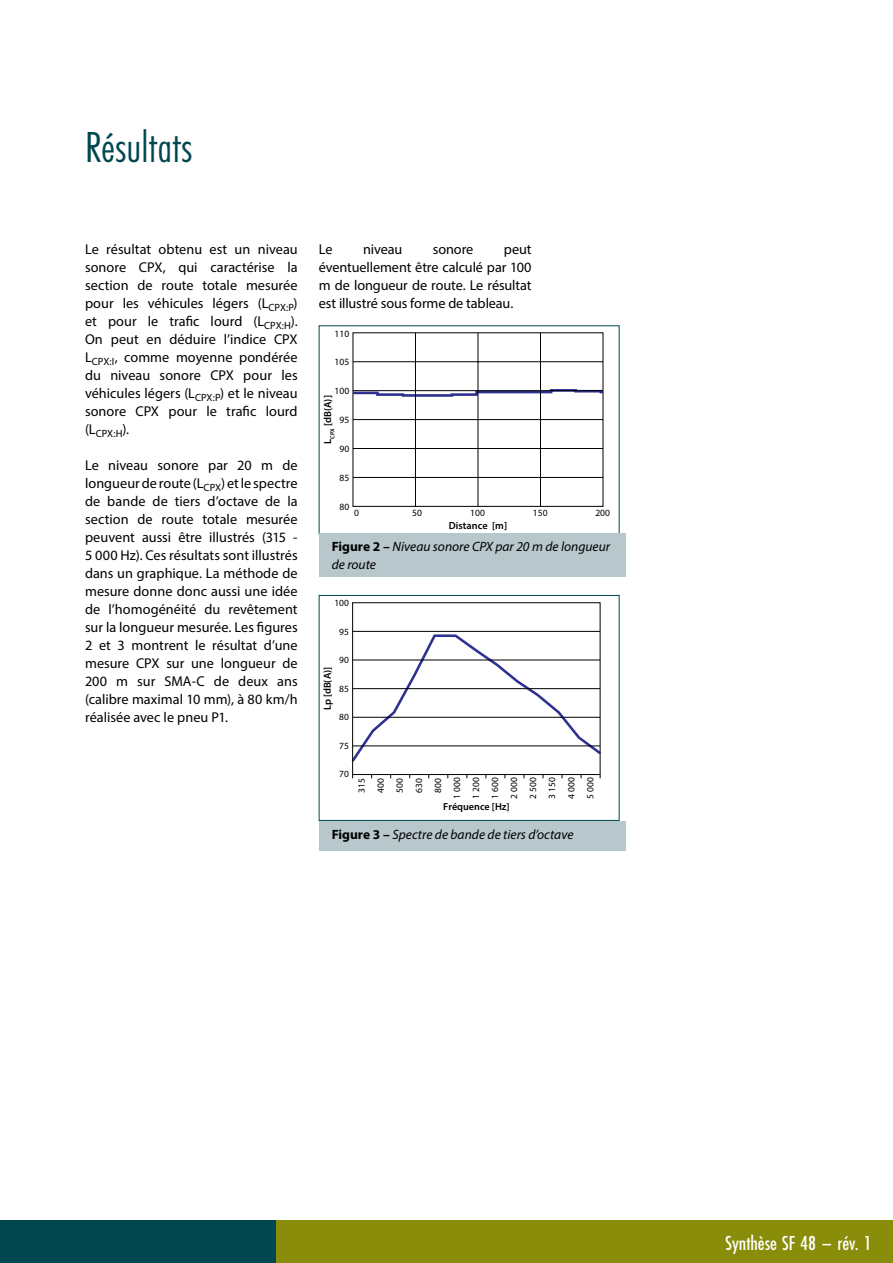
<style>
.page{position:relative;width:893px;height:1263px;background:#fff}
.page>*{position:absolute;margin:0;border:0;box-sizing:border-box;transform-origin:0 0}
.t1{font:45px "Futura PT Cond";color:#00474f}
.t2{font:500 21px "Futura PT Cond";color:#fff}
.t3{font:14.25px/18px "Myriad Pro";color:#000;text-align:justify}
.t4{font:italic 13.5px/18px "Myriad Pro";color:#000}
.t5{font:10.5px "Myriad Pro";color:#000}
.t6{font:600 10.35px "Myriad Pro";letter-spacing:.005em;color:#000}
.t7{font:600 10.2px "Myriad Pro";color:#000}
.t8{font:9.6px "Myriad Pro";color:#000}
.t9{font:9.45px/19px "Myriad Pro";color:#000;text-align:center}
.s1{font-weight:700;font-style:normal}
</style>
<div class="page">
<div style="left:0;top:1220px;width:276px;height:43px;background:#00474f"></div>
<div style="left:276px;top:1220px;width:617px;height:43px;background:#8a8d09"></div>
<div style="left:353px;top:333px;width:250px;height:174px;border:1px solid #000"></div>
<svg style="left:352px;top:388px;width:252px;height:10px"></svg>
<hr style="left:540px;top:333px;width:1px;height:173px;background:#000">
<hr style="left:478px;top:333px;width:1px;height:173px;background:#000">
<hr style="left:415px;top:333px;width:1px;height:173px;background:#000">
<hr style="left:353px;top:477px;width:250px;height:1px;background:#000">
<hr style="left:353px;top:448px;width:250px;height:1px;background:#000">
<hr style="left:353px;top:419px;width:250px;height:1px;background:#000">
<hr style="left:353px;top:390px;width:250px;height:1px;background:#000">
<hr style="left:353px;top:361px;width:250px;height:1px;background:#000">
<svg style="left:351px;top:633px;width:250px;height:131px"></svg>
<div style="left:352px;top:602px;width:248px;height:173px;border:1px solid #000"></div>
<hr style="left:353px;top:746px;width:247px;height:1px;background:#000">
<hr style="left:353px;top:717px;width:247px;height:1px;background:#000">
<hr style="left:353px;top:688px;width:247px;height:1px;background:#000">
<hr style="left:353px;top:660px;width:247px;height:1px;background:#000">
<hr style="left:353px;top:631px;width:247px;height:1px;background:#000">
<div style="left:319px;top:595px;width:300px;height:226px;border:1px solid #00474f"></div>
<div style="left:319px;top:533px;width:306px;height:44px;background:#b8c7cc"></div>
<div style="left:319px;top:821px;width:306px;height:29px;background:#b8c7cc"></div>
<h1 class="t1" style="left:85px;top:121px;width:109px">Résultats</h1>
<p class="t3" style="left:85px;top:240px;width:214px">Le résultat obtenu est un niveau sonore CPX, qui caractérise la section de route totale mesurée pour les véhicules légers (L<sub>CPX:P</sub>) et pour le trafic lourd (L<sub>CPX:H</sub>).<br>On peut en déduire l’indice CPX L<sub>CPX:I</sub>, comme moyenne pondérée du niveau sonore CPX pour les véhicules légers (L<sub>CPX:P</sub>) et le niveau sonore CPX pour le trafic lourd</p>
<p class="t5" style="left:85px;top:427px;width:46px"><sup>(L</sup>CPX:H<sup>).</sup></p>
<p class="t3" style="left:85px;top:456px;width:214px">Le niveau sonore par 20 m de longueur de route (L<sub>CPX</sub>) et le spectre de bande de tiers d’octave de la section de route totale mesurée peuvent aussi être illustrés (315 - 5 000 Hz). Ces résultats sont illustrés dans un graphique. La méthode de mesure donne donc aussi une idée de l’homogénéité du revêtement sur la longueur mesurée. Les figures 2 et 3 montrent le résultat d’une mesure CPX sur une longueur de 200 m sur SMA-C de deux ans (calibre maximal 10 mm), à 80 km/h réalisée avec le pneu P1.</p>
<p class="t3" style="left:319px;top:240px;width:15px">Le</p>
<p class="t3" style="left:363px;top:240px;width:41px">niveau</p>
<p class="t3" style="left:433px;top:240px;width:42px">sonore</p>
<p class="t3" style="left:319px;top:240px;width:214px;text-indent:185px">peut éventuellement être calculé par 100 m de longueur de route. Le résultat est illustré sous forme de tableau.</p>
<p class="t8" style="left:335px;top:327px;width:16px">110</p>
<p class="t8" style="left:335px;top:356px;width:16px">105</p>
<p class="t8" style="left:335px;top:385px;width:16px">100</p>
<p class="t6" style="left:321px;top:444px;width:50px;rotate:-90deg">L<sub>CPX</sub> [dB(A)]</p>
<p class="t8" style="left:339px;top:414px;width:11px">95</p>
<p class="t8" style="left:339px;top:443px;width:11px">90</p>
<p class="t8" style="left:339px;top:472px;width:11px">85</p>
<p class="t8" style="left:339px;top:501px;width:11px">80</p>
<p class="t8" style="left:354px;top:506px;width:6px">0</p>
<p class="t8" style="left:412px;top:506px;width:11px">50</p>
<p class="t8" style="left:470px;top:506px;width:16px">100</p>
<p class="t8" style="left:533px;top:506px;width:16px">150</p>
<p class="t8" style="left:595px;top:506px;width:16px">200</p>
<p class="t6" style="left:449px;top:519px;width:60px">Distance [m]</p>
<p class="t4" style="left:332px;top:537px;width:280px"><span class="s1">Figure 2 –</span> Niveau sonore CPX par 20 m de longueur de route</p>
<p class="t9" style="left:334px;top:593px;width:16px">100</p>
<p class="t9" style="left:339px;top:622px;width:11px">95</p>
<p class="t9" style="left:339px;top:650px;width:11px">90</p>
<p class="t7" style="left:321px;top:710px;width:45px;rotate:-90deg">Lp [dB(A)]</p>
<p class="t9" style="left:339px;top:679px;width:11px">85</p>
<p class="t9" style="left:339px;top:707px;width:11px">80</p>
<p class="t9" style="left:339px;top:736px;width:11px">75</p>
<p class="t9" style="left:339px;top:765px;width:11px">70</p>
<p class="t9" style="left:352px;top:799px;width:23px;rotate:-90deg">315<br>400<br>500<br>630<br>800<br>1 000<br>1 200<br>1 600<br>2 000<br>2 500<br>3 150<br>4 000<br>5 000</p>
<p class="t7" style="left:443px;top:800px;width:68px">Fréquence [Hz]</p>
<p class="t4" style="left:332px;top:825px;width:243px"><span class="s1">Figure 3 –</span> Spectre de bande de tiers d’octave</p>
<h2 class="t2" style="left:725px;top:1231px;width:148px">Synthèse SF 48 – rév. 1</h2>
</div>
